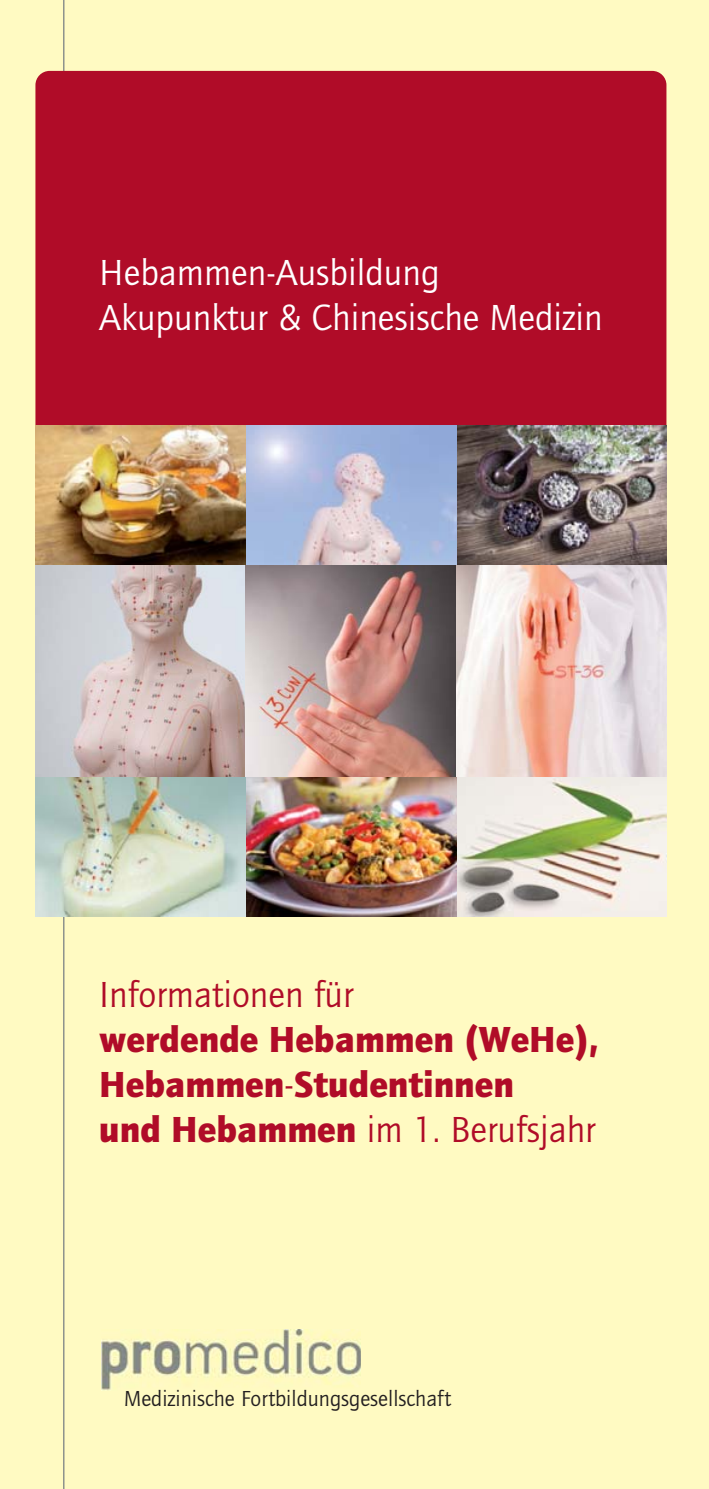
<style>
.page{position:relative;width:709px;height:1489px;background:#fff}
.page>*{position:absolute;margin:0;border:0;box-sizing:border-box;transform-origin:0 0}
.t1{font:800 37.5px/45px "Quay";color:#b00c28}
.t2{font:37.5px/45px "Quay";color:#fff}
.t3{font:37.5px "Quay";color:#b00c28}
.t4{font:22.5px "Quay Sans";color:#231f20}
.s1{font-weight:400}
</style>
<div class="page">
<div style="left:0;top:0;width:709px;height:1488px;background:#fffac2"></div>
<hr style="left:63px;top:0;width:1px;height:1488px;background:#787e82">
<img style="left:101px;top:1329px;width:259px;height:61px">
<div style="left:35px;top:71px;width:631px;height:371px;background:#b00c28;border-radius:14px"></div>
<img style="left:456px;top:425px;width:210px;height:141px">
<svg style="left:246px;top:425px;width:210px;height:141px;background:#b2bcda"></svg>
<img style="left:35px;top:425px;width:211px;height:141px">
<img style="left:456px;top:776px;width:210px;height:140px">
<img style="left:246px;top:776px;width:210px;height:140px">
<svg style="left:35px;top:776px;width:211px;height:140px;background:#c2cebf"></svg>
<svg style="left:35px;top:566px;width:211px;height:210px;background:#cabdbd"></svg>
<img style="left:246px;top:566px;width:210px;height:210px">
<svg style="left:456px;top:566px;width:210px;height:210px;background:#ead1cc"></svg>
<p class="t2" style="left:99px;top:253px;width:505px">Hebammen-Ausbildung<br>Akupunktur &amp; Chinesische Medizin</p>
<p class="t3" style="left:99px;top:979px;width:256px">Informationen für</p>
<p class="t1" style="left:99px;top:1019px;width:500px">werdende Hebammen (WeHe),<br>Hebammen<span class="s1">-</span>Studentinnen<br>und Hebammen <span class="s1">im 1. Berufsjahr</span></p>
<p class="t4" style="left:124px;top:1389px;width:328px">Medizinische Fortbildungsgesellschaft</p>
</div>
